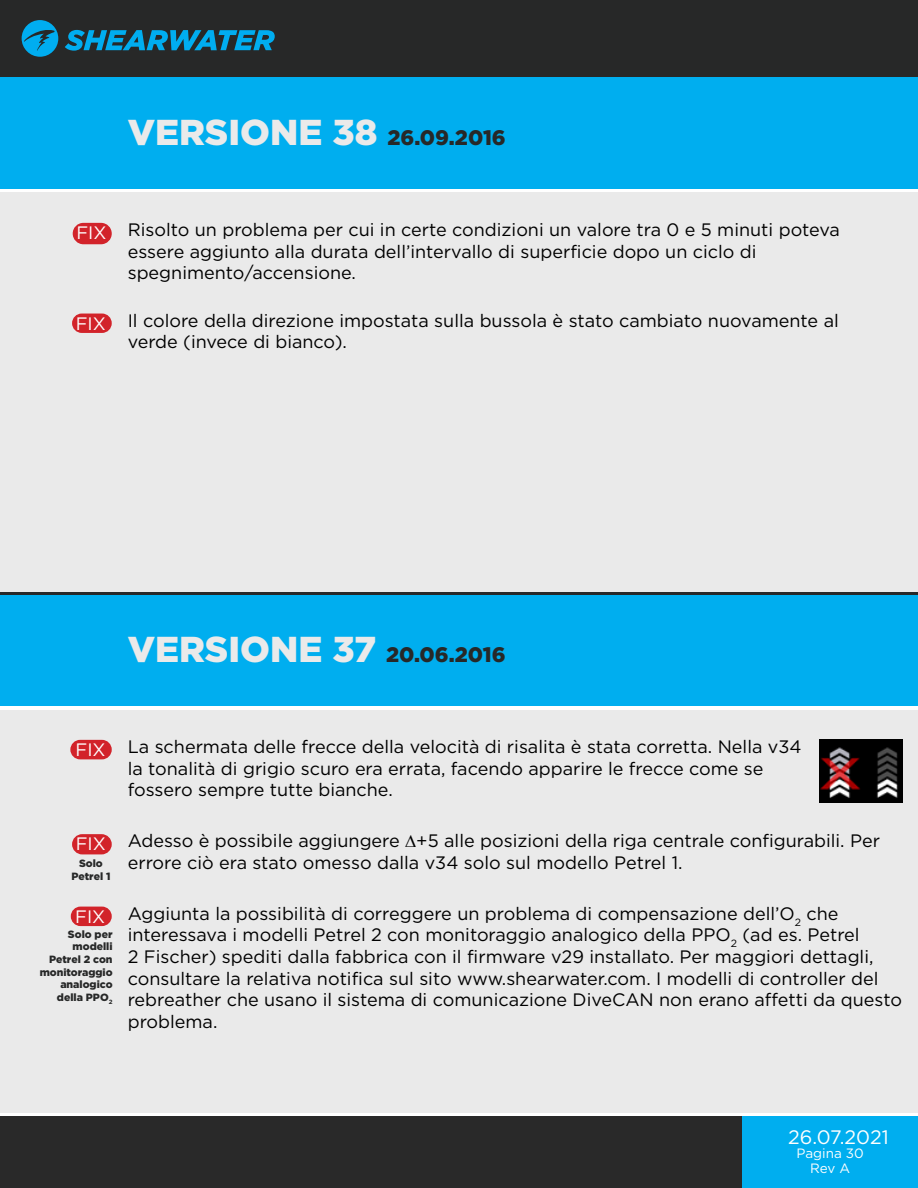
<style>
.page{position:relative;width:918px;height:1188px;background:#fff}
.page>*{position:absolute;margin:0;border:0;box-sizing:border-box;transform-origin:0 0}
.t1{font:900 36px "Gotham HTF";color:#eaeaea}
.t2{font:19.5px "Gotham HTF";color:#fff}
.t3{font:18px/21.6px "Gotham HTF";color:#000}
.t4{font:18px "Gotham HTF";color:#fff}
.t5{font:13.5px "Gotham HTF";color:#fff}
.t6{font:900 10.5px/12.6px "Gotham HTF";color:#272828;text-align:right}
.s1{font-size:21px;color:#272828}
</style>
<div class="page">
<div style="left:0;top:0;width:918px;height:77px;background:#272828"></div>
<div style="left:0;top:77px;width:918px;height:114px;background:#00aeef"></div>
<div style="left:0;top:1114px;width:918px;height:74px;background:#292929"></div>
<div style="left:0;top:191px;width:918px;height:923px;background:#eaeaea"></div>
<svg style="left:65px;top:30px;width:210px;height:21px"></svg>
<svg style="left:22px;top:20px;width:36px;height:37px"></svg>
<div style="left:742px;top:1114px;width:176px;height:74px;background:#00aeef"></div>
<hr style="left:0;top:189px;width:918px;height:3px;background:#fff">
<hr style="left:0;top:1113px;width:918px;height:3px;background:#fff">
<div style="left:0;top:594px;width:918px;height:114px;background:#00aeef"></div>
<hr style="left:0;top:706px;width:918px;height:3px;background:#fff">
<hr style="left:0;top:592px;width:918px;height:3px;background:#272828">
<div style="left:73px;top:224px;width:38px;height:20px;background:#d2232a;border-radius:10px"></div>
<div style="left:73px;top:223px;width:39px;height:21px;border:2px solid #d2232a;border-radius:10px"></div>
<div style="left:73px;top:314px;width:38px;height:18px;background:#d2232a;border-radius:9px"></div>
<div style="left:72px;top:314px;width:40px;height:19px;border:2px solid #d2232a;border-radius:9px"></div>
<div style="left:71px;top:741px;width:40px;height:18px;background:#d2232a;border-radius:9px"></div>
<div style="left:70px;top:740px;width:42px;height:19px;border:2px solid #d2232a;border-radius:9px"></div>
<div style="left:73px;top:835px;width:38px;height:19px;background:#d2232a;border-radius:9px"></div>
<div style="left:72px;top:834px;width:40px;height:20px;border:2px solid #d2232a;border-radius:9px"></div>
<div style="left:72px;top:907px;width:39px;height:18px;background:#d2232a;border-radius:9px"></div>
<div style="left:71px;top:907px;width:41px;height:19px;border:2px solid #d2232a;border-radius:9px"></div>
<img style="left:820px;top:740px;width:82px;height:62px">
<p class="t1" style="left:128px;top:112px;width:380px">VERSIONE 38 <span class="s1">26.09.2016</span></p>
<p class="t4" style="left:76px;top:223px;width:32px">FIX</p>
<p class="t4" style="left:76px;top:313px;width:32px">FIX</p>
<p class="t3" style="left:128px;top:219px;width:714px">Risolto un problema per cui in certe condizioni un valore tra 0 e 5 minuti poteva essere aggiunto alla durata dell’intervallo di superficie dopo un ciclo di</p>
<p class="t3" style="left:128px;top:262px;width:230px">spegnimento/accensione.</p>
<p class="t3" style="left:128px;top:309px;width:713px">Il colore della direzione impostata sulla bussola è stato cambiato nuovamente al verde (invece di bianco).</p>
<p class="t1" style="left:128px;top:629px;width:380px">VERSIONE 37 <span class="s1">20.06.2016</span></p>
<p class="t4" style="left:76px;top:740px;width:32px">FIX</p>
<p class="t4" style="left:76px;top:834px;width:32px">FIX</p>
<p class="t6" style="left:71px;top:857px;width:41px;text-align:center">Solo<br>Petrel 1</p>
<p class="t4" style="left:75px;top:906px;width:32px">FIX</p>
<p class="t6" style="left:68px;top:928px;width:46px">Solo per</p>
<p class="t6" style="left:40px;top:940px;width:74px">modelli<br>Petrel 2 con monitoraggio analogico della PPO<sub>2</sub></p>
<p class="t3" style="left:128px;top:736px;width:675px">La schermata delle frecce della velocità di risalita è stata corretta. Nella v34 la tonalità di grigio scuro era errata, facendo apparire le frecce come se fossero sempre tutte bianche.</p>
<p class="t3" style="left:128px;top:830px;width:754px">Adesso è possibile aggiungere ∆+5 alle posizioni della riga centrale configurabili. Per errore ciò era stato omesso dalla v34 solo sul modello Petrel 1.</p>
<p class="t3" style="left:128px;top:902px;width:776px">Aggiunta la possibilità di correggere un problema di compensazione dell’O<sub>2</sub> che interessava i modelli Petrel 2 con monitoraggio analogico della PPO<sub>2</sub> (ad es. Petrel<br>2 Fischer) spediti dalla fabbrica con il firmware v29 installato. Per maggiori dettagli, consultare la relativa notifica sul sito www.shearwater.com. I modelli di controller del rebreather che usano il sistema di comunicazione DiveCAN non erano affetti da questo problema.</p>
<p class="t2" style="left:788px;top:1126px;width:102px">26.07.2021</p>
<p class="t5" style="left:796px;top:1146px;width:69px">Pagina 30</p>
<p class="t5" style="left:810px;top:1160px;width:41px">Rev A</p>
</div>
